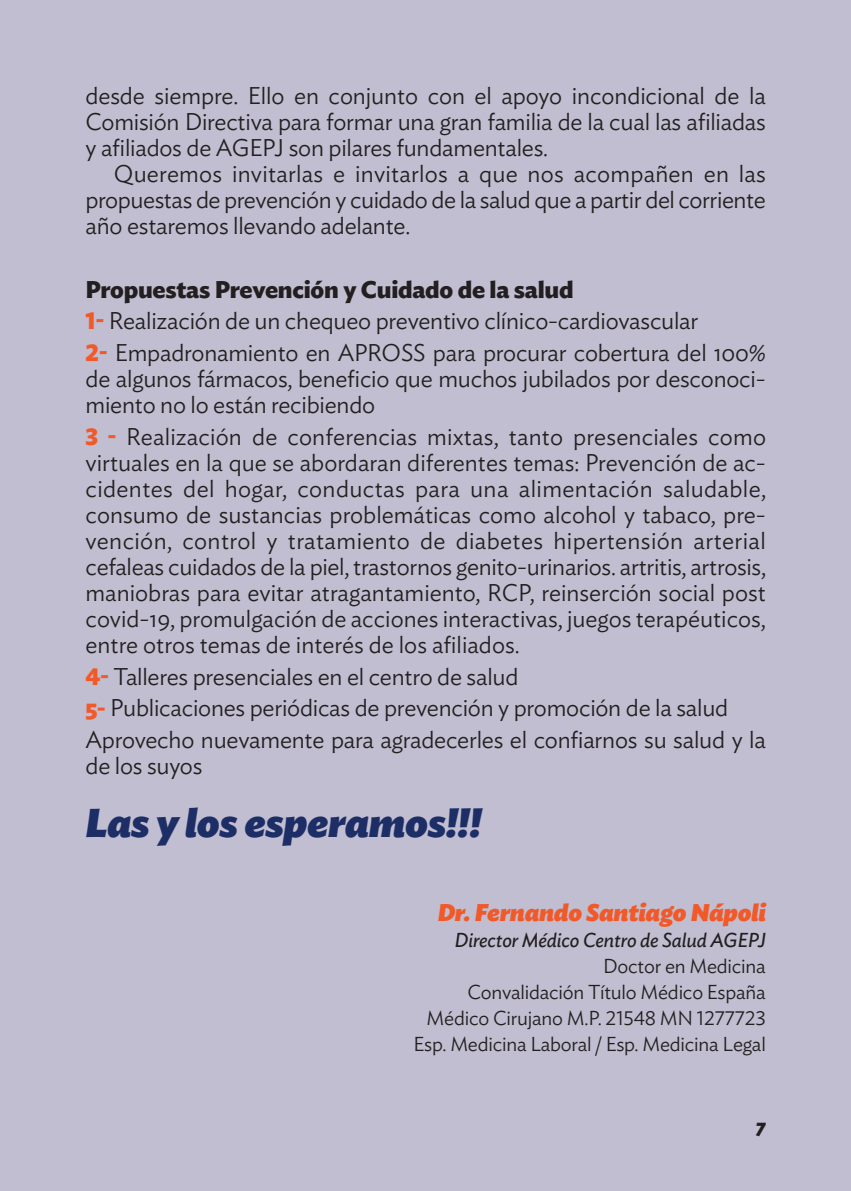
<style>
.page{position:relative;width:851px;height:1191px;background:#fff}
.page>*{position:absolute;margin:0;border:0;box-sizing:border-box;transform-origin:0 0}
.t1{font:italic 900 40px "Ideal Sans";letter-spacing:-.01em;color:#1d2e66}
.t2{font:300 24px/26px "Ideal Sans";letter-spacing:-.01em;color:#231f20;text-align:justify}
.t3{font:italic 900 24px "Ideal Sans";letter-spacing:-.01em;color:#f15929}
.t4{font:300 20px/26px "Ideal Sans";letter-spacing:-.01em;color:#231f20;text-align:right}
.t5{font:italic 20px "Ideal Sans";letter-spacing:-.01em;color:#231f20}
.t6{font:italic 700 20px "Ideal Sans";color:#231f20}
.s1{font-weight:700}
.s2{font-weight:700;color:#f15929}
</style>
<div class="page">
<div style="left:0;top:0;width:850px;height:1191px;background:#c0bed0"></div>
<p class="t2" style="left:85px;top:85px;width:682px">desde siempre. Ello en conjunto con el apoyo incondicional de la Comisión Directiva para formar una gran familia de la cual las afiliadas y afiliados de AGEPJ son pilares fundamentales.</p>
<p class="t2" style="left:85px;top:163px;width:682px;text-indent:28px">Queremos invitarlas e invitarlos a que nos acompañen en las propuestas de prevención y cuidado de la salud que a partir del corriente año estaremos llevando adelante.</p>
<p class="t2" style="left:85px;top:276px;width:681px;line-height:31.6px;text-align:left"><span class="s1">Propuestas Prevención y Cuidado de la salud<br></span><span class="s2">1-</span> Realización de un chequeo preventivo clínico-cardiovascular<br><span class="s2">2-</span> Empadronamiento en APROSS para procurar cobertura del 100%</p>
<p class="t2" style="left:85px;top:368px;width:681px">de algunos fármacos, beneficio que muchos jubilados por desconoci&shy;miento no lo están recibiendo</p>
<p class="t2" style="left:85px;top:426px;width:682px"><span class="s2">3 -</span> Realización de conferencias mixtas, tanto presenciales como virtuales en la que se abordaran diferentes temas: Prevención de ac&shy;cidentes del hogar, conductas para una alimentación saludable, consumo de sustancias problemáticas como alcohol y tabaco, pre&shy;vención, control y tratamiento de diabetes hipertensión arterial cefaleas cuidados de la piel, trastornos genito-urinarios. artritis, artrosis, maniobras para evitar atragantamiento, RCP, reinserción social post covid-19, promulgación de acciones interactivas, juegos terapéuticos, entre otros temas de interés de los afiliados.</p>
<p class="t2" style="left:85px;top:662px;width:681px;line-height:31.6px;text-align:left"><span class="s2">4-</span> Talleres presenciales en el centro de salud<br><span class="s2">5-</span> Publicaciones periódicas de prevención y promoción de la salud<br>Aprovecho nuevamente para agradecerles el confiarnos su salud y la</p>
<p class="t2" style="left:85px;top:755px;width:118px">de los suyos</p>
<h1 class="t1" style="left:85px;top:803px;width:397px">Las y los esperamos!!!</h1>
<p class="t3" style="left:437px;top:901px;width:330px">Dr. Fernando Santiago Nápoli</p>
<p class="t5" style="left:454px;top:928px;width:313px">Director Médico Centro de Salud AGEPJ</p>
<p class="t4" style="left:413px;top:955px;width:354px">Doctor en Medicina<br>Convalidación Título Médico España Médico Cirujano M.P. 21548 MN 1277723<br>Esp. Medicina Laboral / Esp. Medicina Legal</p>
<p class="t6" style="left:755px;top:1117px;width:11px">7</p>
</div>
